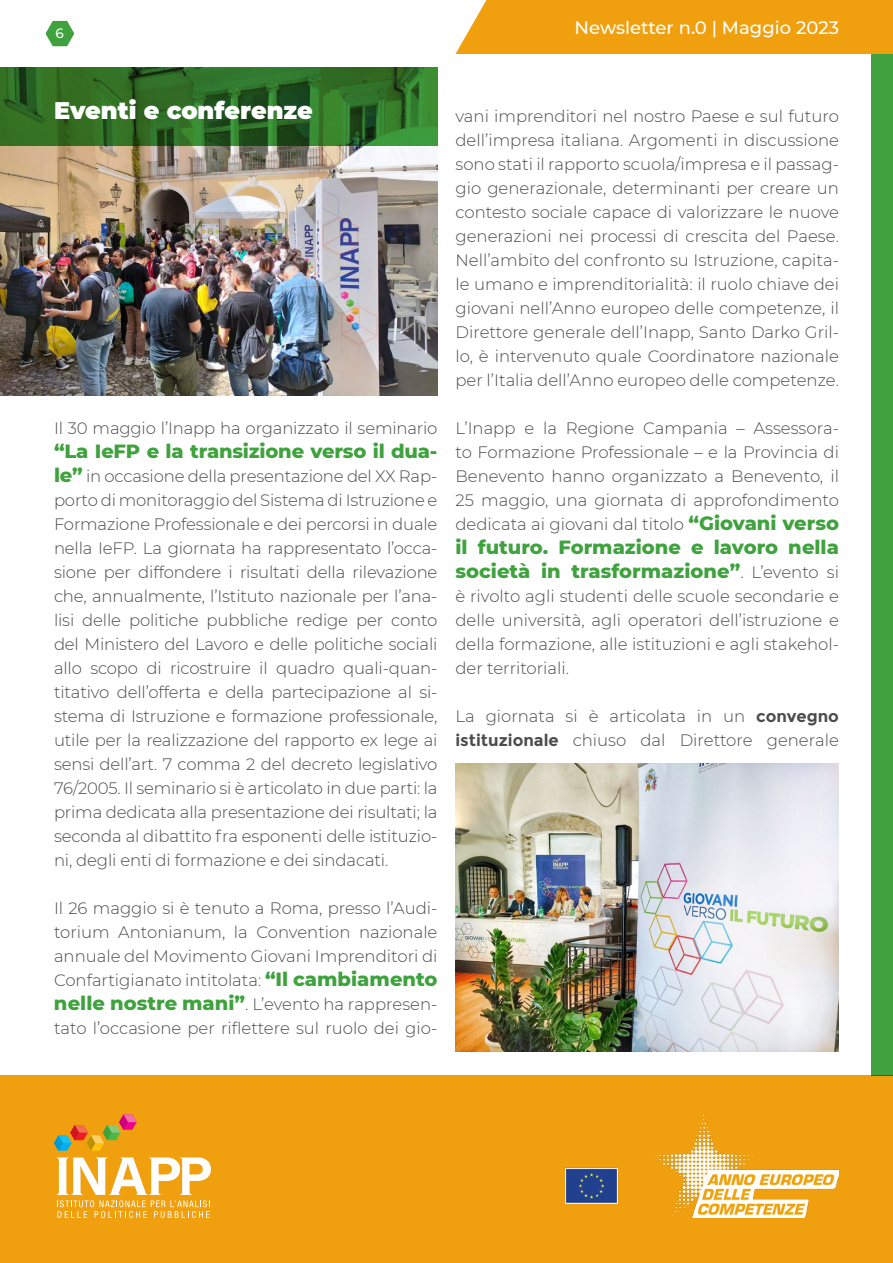
<style>
.page{position:relative;width:893px;height:1263px;background:#fff}
.page>*{position:absolute;margin:0;border:0;box-sizing:border-box;transform-origin:0 0}
.t1{font:900 24px "Montserrat";color:#fff}
.t2{font:800 19.5px/24px "Montserrat";color:#40a23f}
.t3{font:500 18px "Montserrat";color:#fff}
.t4{font:300 16.5px/24px "Montserrat";color:#4b4c4d;text-align:justify}
.t5{font:500 13.5px "Montserrat";color:#fff}
.s1{font-weight:800;font-size:19.5px;color:#40a23f}
.s2{font-weight:300;font-size:16.5px;color:#4b4c4d}
.s3{font-weight:700}
</style>
<div class="page">
<svg style="left:46px;top:21px;width:28px;height:25px"></svg>
<div style="left:0;top:1075px;width:893px;height:188px;background:#f0a00f"></div>
<div style="left:455px;top:0;width:438px;height:54px;background:#f0a00f"></div>
<img style="left:565px;top:1115px;width:274px;height:103px">
<svg style="left:57px;top:1157px;width:154px;height:61px"></svg>
<svg style="left:54px;top:1114px;width:83px;height:37px"></svg>
<div style="left:871px;top:54px;width:22px;height:1021px;background:#40a23f"></div>
<img style="left:0;top:146px;width:437px;height:250px">
<svg style="left:0;top:68px;width:437px;height:78px;background:#2e6b25"></svg>
<img style="left:455px;top:764px;width:384px;height:287px">
<p class="t5" style="left:55px;top:24px;width:10px">6</p>
<p class="t3" style="left:575px;top:15px;width:266px">Newsletter n.0 | Maggio 2023</p>
<h1 class="t1" style="left:54px;top:93px;width:260px">Eventi e conferenze</h1>
<p class="t4" style="left:54px;top:415px;width:385px">Il 30 maggio l’Inapp ha organizzato il seminario</p>
<p class="t2" style="left:54px;top:438px;width:385px">“La IeFP e la transizione verso il dua-</p>
<p class="t4" style="left:54px;top:463px;width:385px"><span class="s1">le”</span> in occasione della presentazione del XX Rap&shy;porto di monitoraggio del Sistema di Istruzione e Formazione Professionale e dei percorsi in duale nella IeFP. La giornata ha rappresentato l’occa&shy;sione per diffondere i risultati della rilevazione che, annualmente, l’Istituto nazionale per l’ana&shy;lisi delle politiche pubbliche redige per conto del Ministero del Lavoro e delle politiche sociali allo scopo di ricostruire il quadro quali-quan&shy;titativo dell’offerta e della partecipazione al si&shy;stema di Istruzione e formazione professionale, utile per la realizzazione del rapporto ex lege ai sensi dell’art. 7 comma 2 del decreto legislativo 76/2005. Il seminario si è articolato in due parti: la prima dedicata alla presentazione dei risultati; la seconda al dibattito fra esponenti delle istituzio&shy;ni, degli enti di formazione e dei sindacati.</p>
<p class="t4" style="left:54px;top:895px;width:385px">Il 26 maggio si è tenuto a Roma, presso l’Audi&shy;torium Antonianum, la Convention nazionale annuale del Movimento Giovani Imprenditori di Confartigianato intitolata: <span class="s1">“Il cambiamento nelle nostre mani”</span>. L’evento ha rappresen&shy;tato l’occasione per riflettere sul ruolo dei gio-</p>
<p class="t4" style="left:455px;top:103px;width:385px">vani imprenditori nel nostro Paese e sul futuro dell’impresa italiana. Argomenti in discussione sono stati il rapporto scuola/impresa e il passag&shy;gio generazionale, determinanti per creare un contesto sociale capace di valorizzare le nuove generazioni nei processi di crescita del Paese.<br>Nell’ambito del confronto su Istruzione, capita&shy;le umano e imprenditorialità: il ruolo chiave dei giovani nell’Anno europeo delle competenze, il Direttore generale dell’Inapp, Santo Darko Gril&shy;lo, è intervenuto quale Coordinatore nazionale per l’Italia dell’Anno europeo delle competenze.</p>
<p class="t4" style="left:455px;top:415px;width:385px">L’Inapp e la Regione Campania – Assessora&shy;to Formazione Professionale – e la Provincia di Benevento hanno organizzato a Benevento, il 25 maggio, una giornata di approfondimento dedicata ai giovani dal titolo <span class="s1">“Giovani verso</span></p>
<p class="t2" style="left:455px;top:534px;width:385px">il futuro. Formazione e lavoro nella società in trasformazione”<span class="s2">. L’evento si</span></p>
<p class="t4" style="left:455px;top:583px;width:385px">è rivolto agli studenti delle scuole secondarie e delle università, agli operatori dell’istruzione e della formazione, alle istituzioni e agli stakehol&shy;der territoriali.</p>
<p class="t4" style="left:455px;top:703px;width:385px">La giornata si è articolata in un <span class="s3">convegno istituzionale</span> chiuso dal Direttore generale</p>
</div>
